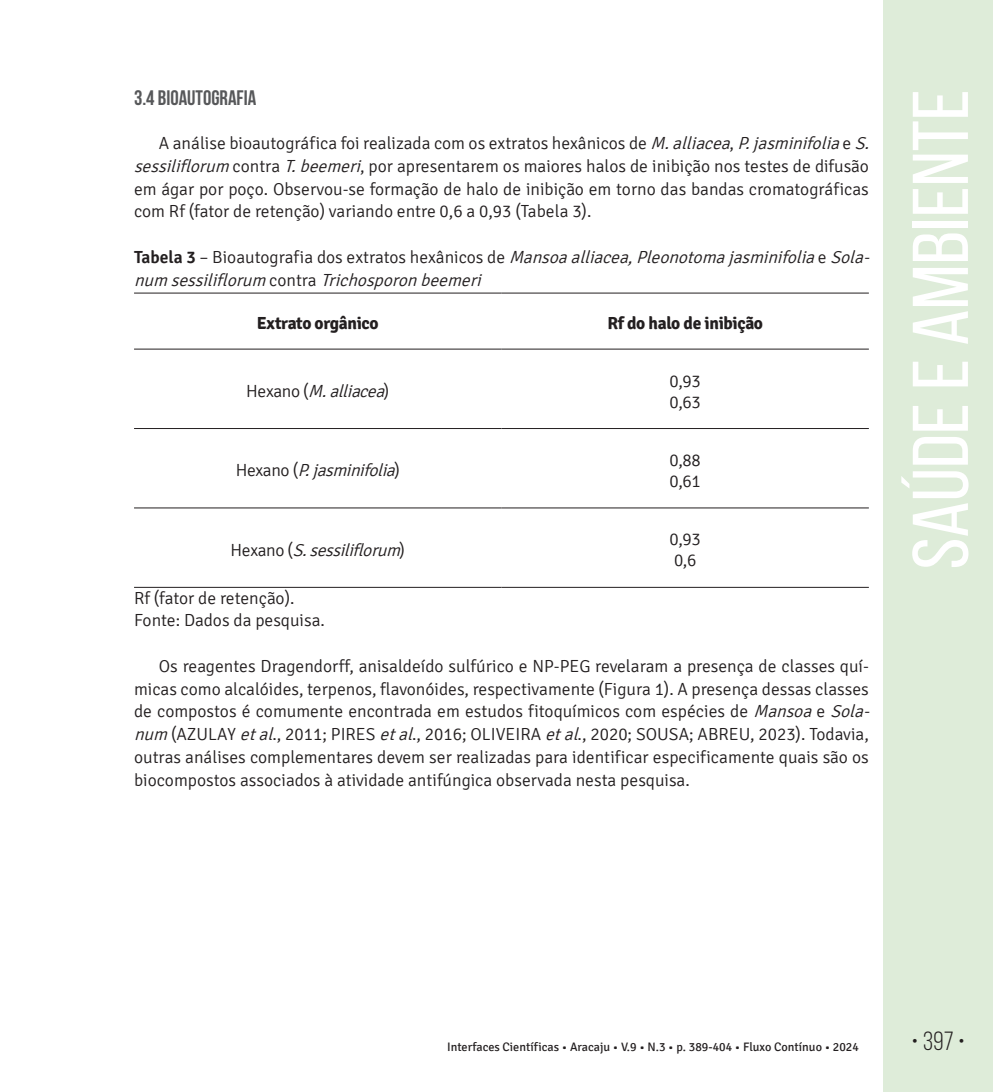
<style>
.page{position:relative;width:993px;height:1092px;background:#fff}
.page>*{position:absolute;margin:0;border:0;box-sizing:border-box;transform-origin:0 0}
.t1{font:78.75px "Bebas Neue";color:#fff;scale:1.09 1}
.t2{font:26.25px "Bebas Neue";color:#231f20}
.t3{font:700 21px "Bebas Neue";color:#57585a}
.t4{font:300 17.5px/22.8px "Signika";color:#231f20}
.t5{font:italic 300 17.5px/22.8px "Signika";letter-spacing:-.015em;color:#231f20}
.t6{font:700 17.5px "Signika";letter-spacing:-.02em;color:#231f20}
.t7{font:12.25px "Signika";color:#231f20}
.s1{font-style:italic}
.s2{font-weight:600;font-style:normal}
.s3{font-style:normal}
</style>
<div class="page">
<div style="left:883px;top:0;width:109px;height:1091px;background:#deecd9"></div>
<hr style="left:134px;top:292px;width:367px;height:1px;background:#231f20">
<hr style="left:501px;top:292px;width:367px;height:1px;background:#231f20">
<hr style="left:134px;top:348px;width:367px;height:1px;background:#231f20">
<hr style="left:501px;top:348px;width:367px;height:1px;background:#231f20">
<hr style="left:134px;top:428px;width:367px;height:1px;background:#231f20">
<hr style="left:501px;top:428px;width:367px;height:1px;background:#231f20">
<hr style="left:134px;top:507px;width:367px;height:1px;background:#231f20">
<hr style="left:501px;top:507px;width:367px;height:1px;background:#231f20">
<hr style="left:134px;top:587px;width:367px;height:1px;background:#231f20">
<hr style="left:501px;top:587px;width:367px;height:1px;background:#231f20">
<p class="t3" style="left:134px;top:86px;width:124px">3.4 BIOAUTOGRAFIA</p>
<p class="t4" style="left:134px;top:132px;width:741px;text-indent:25px">A análise bioautográfica foi realizada com os extratos hexânicos de <span class="s1">M.alliacea</span>, <span class="s1">P.jasminifolia</span>e <span class="s1">S. sessiliflorum</span> contra <span class="s1">T.beemeri</span>, por apresentarem os maiores halos de inibição nos testes de difusão em ágar por poço. Observou-se formação de halo de inibição em torno das bandas cromatográficas com Rf (fator de retenção) variando entre 0,6 a 0,93 (Tabela 3).</p>
<p class="t5" style="left:134px;top:246px;width:741px"><span class="s2">Tabela 3</span> <span class="s3">– Bioautografia dos extratos hexânicos de</span> Mansoaalliacea,Pleonotomajasminifolia<span class="s3">e</span> Sola&shy;num sessiliflorum <span class="s3">c o n t r a</span> Trichosporonbeemeri</p>
<p class="t6" style="left:257px;top:313px;width:123px">Extrato orgânico</p>
<p class="t6" style="left:607px;top:313px;width:157px">Rf do halo de inibição</p>
<p class="t5" style="left:246px;top:380px;width:145px"><span class="s3">H e x a n o (</span> M.alliacea<span class="s3">)</span></p>
<p class="t4" style="left:669px;top:370px;width:33px;line-height:21px">0,93<br>0,63</p>
<p class="t5" style="left:236px;top:459px;width:166px"><span class="s3">H e x a n o (</span> P.jasminifolia<span class="s3">)</span></p>
<p class="t4" style="left:669px;top:450px;width:33px;line-height:21px">0,88<br>0,61</p>
<p class="t5" style="left:230px;top:539px;width:176px"><span class="s3">H e x a n o (</span> S.sessiliflorum<span class="s3">)</span></p>
<p class="t4" style="left:669px;top:529px;width:33px;line-height:21px">0,93<br>0,6</p>
<p class="t4" style="left:134px;top:586px;width:192px">Rf (fator de retenção).<br>Fonte: Dados da pesquisa.</p>
<p class="t4" style="left:134px;top:655px;width:741px;text-indent:25px">Os reagentes Dragendorff, anisaldeído sulfúrico e NP-PEG revelaram a presença de classes quí&shy;micas como alcalóides, terpenos, flavonóides, respectivamente (Figura 1). A presença dessas classes de compostos é comumente encontrada em estudos fitoquímicos com espécies de <span class="s1">Mansoa</span>e <span class="s1">Sola&shy;num</span> (AZULAY <span class="s1">etal</span>., 2011; PIRES <span class="s1">etal</span>., 2016; OLIVEIRA <span class="s1">etal</span>., 2020; SOUSA; ABREU, 2023). Todavia, outras análises complementares devem ser realizadas para identificar especificamente quais são os biocompostos associados à atividade antifúngica observada nesta pesquisa.</p>
<h1 class="t1" style="left:897px;top:569px;width:442px;rotate:-90deg">Saúde e Ambiente</h1>
<p class="t7" style="left:447px;top:1040px;width:413px">Interfaces Científicas • Aracaju • V.9 • N.3 • p. 389-404 • Fluxo Contínuo • 2024</p>
<h2 class="t2" style="left:911px;top:1026px;width:55px">• 397 •</h2>
</div>
